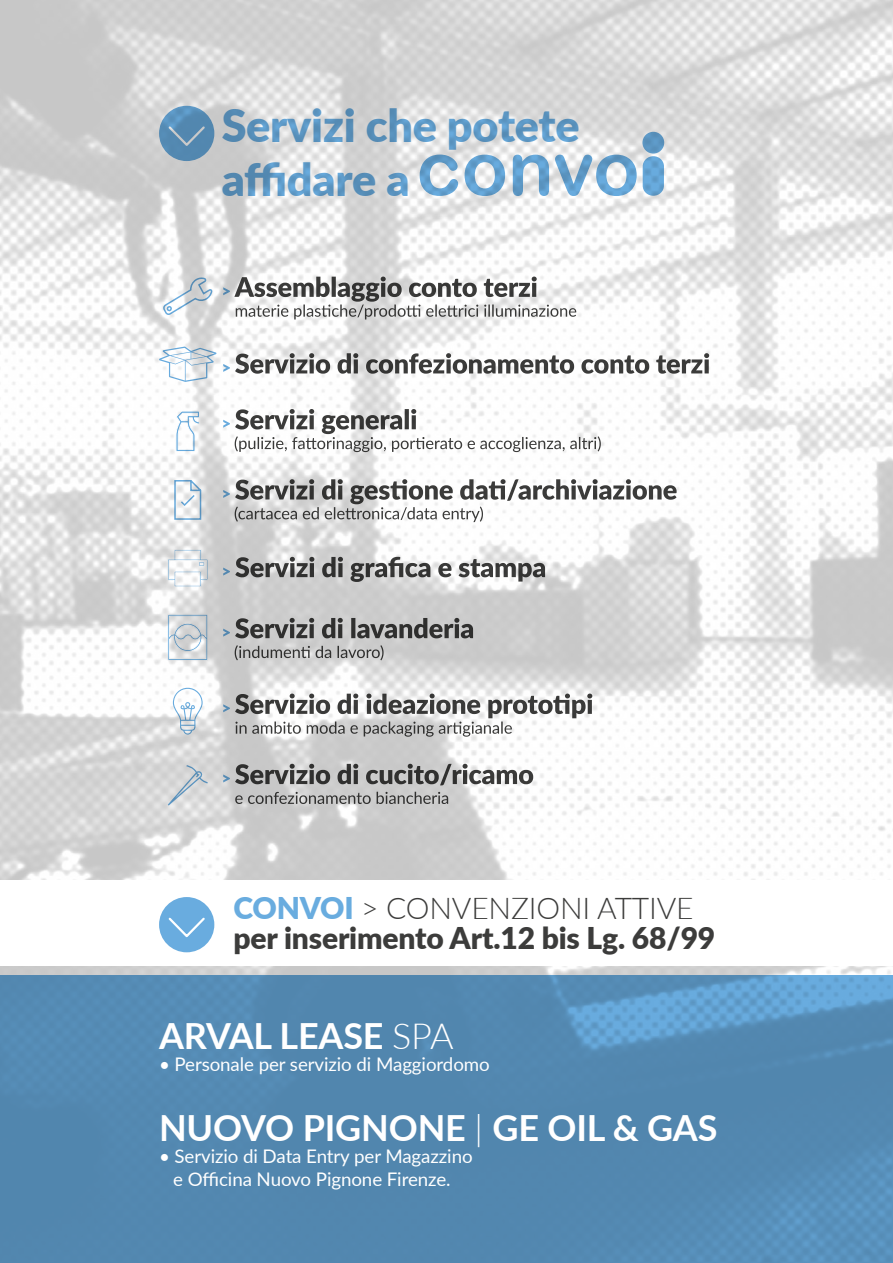
<style>
.page{position:relative;width:893px;height:1263px;background:#fff}
.page>*{position:absolute;margin:0;border:0;box-sizing:border-box;transform-origin:0 0}
.t1{font:900 45px/54px "Lato";letter-spacing:-.005em;color:#69acdf}
.t2{font:700 36px "Lato";letter-spacing:-.005em;color:#fff}
.t3{font:900 30px "Lato";letter-spacing:-.005em;color:#3c3c3b}
.t4{font:300 30px "Lato";letter-spacing:-.005em;color:#3c3c3b}
.t5{font:18.75px "Lato";letter-spacing:-.005em;color:#fff}
.s1{font-weight:900;color:#69acdf}
.s2{font-weight:300}
</style>
<div class="page">
<img style="left:0;top:0;width:893px;height:975px">
<svg style="left:0;top:975px;width:893px;height:288px;background:#5389b2"></svg>
<div style="left:0;top:880px;width:893px;height:85px;background:#fff"></div>
<svg style="left:223px;top:693px;width:369px;height:44px"></svg>
<svg style="left:173px;top:688px;width:30px;height:47px"></svg>
<svg style="left:223px;top:409px;width:378px;height:43px"></svg>
<svg style="left:175px;top:410px;width:26px;height:42px"></svg>
<svg style="left:223px;top:479px;width:454px;height:43px"></svg>
<svg style="left:173px;top:479px;width:29px;height:41px"></svg>
<svg style="left:223px;top:353px;width:486px;height:21px"></svg>
<svg style="left:159px;top:347px;width:57px;height:35px"></svg>
<svg style="left:235px;top:645px;width:149px;height:15px;background:#ababab"></svg>
<svg style="left:223px;top:618px;width:250px;height:20px;background:#8b8b8b"></svg>
<svg style="left:167px;top:614px;width:41px;height:47px;background:#cbd3d9"></svg>
<svg style="left:235px;top:792px;width:213px;height:12px;background:#a1a1a1"></svg>
<svg style="left:223px;top:764px;width:310px;height:21px;background:#989898"></svg>
<svg style="left:168px;top:765px;width:40px;height:40px;background:#ccd1d5"></svg>
<svg style="left:223px;top:557px;width:322px;height:25px"></svg>
<svg style="left:167px;top:549px;width:41px;height:38px"></svg>
<svg style="left:223px;top:277px;width:353px;height:42px"></svg>
<svg style="left:161px;top:276px;width:53px;height:41px"></svg>
<div style="left:159px;top:897px;width:55px;height:55px;background:#69acdf;border-radius:50%"></div>
<svg style="left:168px;top:917px;width:37px;height:21px"></svg>
<svg style="left:159px;top:106px;width:55px;height:55px"></svg>
<svg style="left:167px;top:124px;width:40px;height:24px"></svg>
<svg style="left:420px;top:155px;width:38px;height:41px"></svg>
<svg style="left:465px;top:155px;width:40px;height:41px"></svg>
<svg style="left:513px;top:155px;width:36px;height:41px"></svg>
<svg style="left:555px;top:155px;width:82px;height:41px"></svg>
<svg style="left:643px;top:156px;width:21px;height:40px"></svg>
<svg style="left:642px;top:132px;width:22px;height:22px"></svg>
<h1 class="t1" style="left:221px;top:97px;width:360px">Servizi che potete affidare a</h1>
<p class="t4" style="left:233px;top:888px;width:462px"><span class="s1">CONVOI</span> &gt; CONVENZIONI ATTIVE</p>
<p class="t3" style="left:233px;top:916px;width:483px">per inserimento Art.12 bis Lg. 68/99</p>
<p class="t2" style="left:159px;top:1009px;width:296px">ARVAL LEASE <span class="s2">SPA</span></p>
<p class="t5" style="left:159px;top:1051px;width:332px">• Personale per servizio di Maggiordomo</p>
<p class="t2" style="left:159px;top:1101px;width:560px">NUOVO PIGNONE <span class="s2">|</span> GE OIL &amp; GAS</p>
<p class="t5" style="left:159px;top:1143px;width:315px">• Servizio di Data Entry per Magazzino</p>
<p class="t5" style="left:173px;top:1165px;width:279px">e Officina Nuovo Pignone Firenze.</p>
</div>
